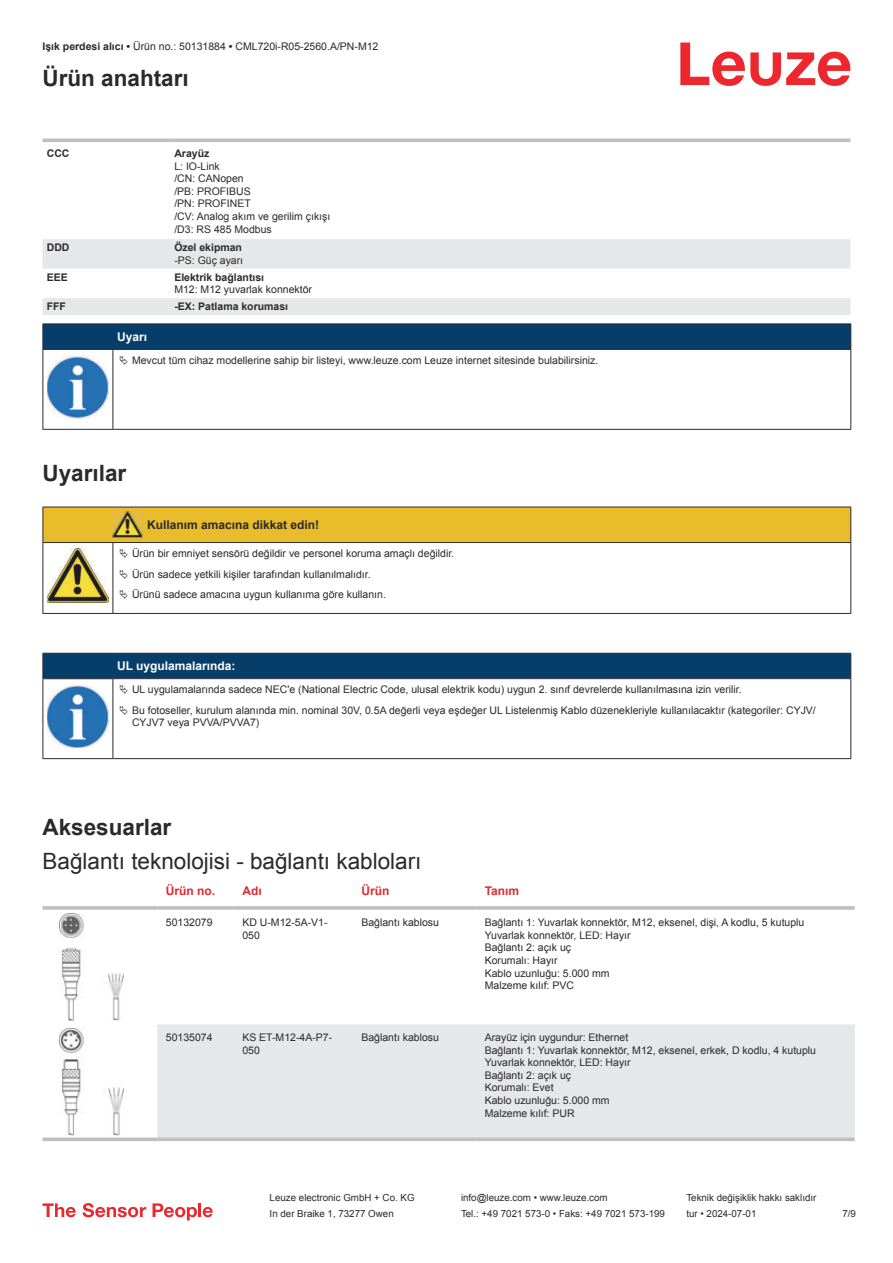
<style>
.page{position:relative;width:893px;height:1263px;background:#fff}
.page>*{position:absolute;margin:0;border:0;box-sizing:border-box;transform-origin:0 0}
.t1{font:22.5px "Arial";color:#2b292a}
.t2{font:700 22.5px "Arial";color:#2b292a}
.t3{font:700 12px "Arial";color:#2b292a}
.t4{font:700 12px "Arial";color:#fff}
.t5{font:700 12px "Arial";color:#db2a30}
.t6{font:10.5px/12.6px "Arial";color:#2b292a}
.t7{font:700 10.5px "Arial";color:#2b292a}
.t8{font:9.75px "Arial";color:#2b292a}
.s1{font-weight:700}
</style>
<div class="page">
<svg style="left:680px;top:43px;width:170px;height:43px"></svg>
<svg style="left:43px;top:138px;width:807px;height:1px"></svg>
<svg style="left:43px;top:239px;width:807px;height:76px;fill:#e6e7e9"></svg>
<hr style="left:43px;top:139px;width:127px;height:3px;background:#bdbfc1">
<hr style="left:170px;top:139px;width:680px;height:3px;background:#bdbfc1">
<div style="left:157px;top:1024px;width:698px;height:113px;background:#e6e7e9"></div>
<svg style="left:43px;top:906px;width:114px;height:4px"></svg>
<hr style="left:157px;top:906px;width:77px;height:4px;background:#c5c7c9">
<svg style="left:234px;top:906px;width:119px;height:4px"></svg>
<svg style="left:353px;top:906px;width:123px;height:4px"></svg>
<hr style="left:476px;top:906px;width:379px;height:4px;background:#c5c7c9">
<svg style="left:43px;top:1137px;width:114px;height:4px"></svg>
<svg style="left:157px;top:1137px;width:77px;height:4px"></svg>
<svg style="left:234px;top:1137px;width:119px;height:4px"></svg>
<svg style="left:353px;top:1137px;width:123px;height:4px"></svg>
<svg style="left:476px;top:1137px;width:379px;height:4px;background:#c2c4c6"></svg>
<img style="left:59px;top:914px;width:65px;height:106px">
<img style="left:59px;top:1029px;width:65px;height:106px">
<svg style="left:43px;top:1203px;width:33px;height:14px"></svg>
<svg style="left:83px;top:1203px;width:63px;height:14px"></svg>
<svg style="left:153px;top:1203px;width:44px;height:17px"></svg>
<hr style="left:198px;top:1203px;width:3px;height:14px;background:#ed272d">
<svg style="left:203px;top:1207px;width:10px;height:10px"></svg>
<svg style="left:44px;top:350px;width:806px;height:79px"></svg>
<hr style="left:43px;top:323px;width:70px;height:1px;background:#2b292a">
<hr style="left:43px;top:349px;width:70px;height:1px;background:#2b292a">
<hr style="left:113px;top:323px;width:738px;height:1px;background:#2b292a">
<div style="left:43px;top:324px;width:808px;height:25px;background:#063d69"></div>
<hr style="left:113px;top:349px;width:738px;height:1px;background:#2b292a">
<hr style="left:43px;top:350px;width:1px;height:75px;background:#2b292a">
<hr style="left:113px;top:350px;width:1px;height:75px;background:#2b292a">
<hr style="left:850px;top:350px;width:1px;height:75px;background:#2b292a">
<hr style="left:43px;top:429px;width:70px;height:1px;background:#2b292a">
<hr style="left:113px;top:429px;width:738px;height:1px;background:#2b292a">
<img style="left:47px;top:356px;width:61px;height:63px">
<div style="left:115px;top:350px;width:734px;height:21px;background:#fff"></div>
<hr style="left:43px;top:613px;width:70px;height:1px;background:#2b292a">
<hr style="left:113px;top:613px;width:30px;height:1px;background:#2b292a">
<hr style="left:143px;top:613px;width:708px;height:1px;background:#2b292a">
<hr style="left:43px;top:679px;width:1px;height:75px;background:#2b292a">
<hr style="left:113px;top:679px;width:1px;height:75px;background:#2b292a">
<hr style="left:850px;top:679px;width:1px;height:75px;background:#2b292a">
<hr style="left:43px;top:758px;width:70px;height:1px;background:#2b292a">
<hr style="left:113px;top:758px;width:738px;height:1px;background:#2b292a">
<img style="left:47px;top:733px;width:58px;height:15px">
<svg style="left:43px;top:507px;width:808px;height:106px"></svg>
<svg style="left:43px;top:653px;width:808px;height:80px"></svg>
<p class="t6" style="left:43px;top:41px;width:337px"><span class="s1">Işık perdesi alıcı •</span> Ürün no.: 50131884 <span class="s1">•</span> CML720i-R05-2560.A/PN-M12</p>
<h1 class="t2" style="left:43px;top:63px;width:148px">Ürün anahtarı</h1>
<p class="t7" style="left:47px;top:149px;width:24px">CCC</p>
<p class="t7" style="left:174px;top:149px;width:37px">Arayüz</p>
<p class="t6" style="left:174px;top:161px;width:157px">L: IO-Link<br>/CN: CANopen<br>/PB: PROFIBUS<br>/PN: PROFINET<br>/CV: Analog akım ve gerilim çıkışı /D3: RS 485 Modbus</p>
<p class="t7" style="left:47px;top:244px;width:24px">DDD</p>
<p class="t7" style="left:174px;top:240px;width:69px">Özel ekipman</p>
<p class="t6" style="left:174px;top:254px;width:70px">-PS: Güç ayarı</p>
<p class="t7" style="left:47px;top:273px;width:23px">EEE</p>
<p class="t7" style="left:174px;top:270px;width:91px">Elektrik bağlantısı</p>
<p class="t6" style="left:174px;top:283px;width:139px">M12: M12 yuvarlak konnektör</p>
<p class="t7" style="left:47px;top:299px;width:21px">FFF</p>
<p class="t7" style="left:174px;top:299px;width:115px">-EX: Patlama koruması</p>
<p class="t4" style="left:117px;top:328px;width:32px">Uyarı</p>
<p class="t6" style="left:132px;top:354px;width:468px">Mevcut tüm cihaz modellerine sahip bir listeyi, www.leuze.com Leuze internet sitesinde bulabilirsiniz.</p>
<h1 class="t2" style="left:43px;top:457px;width:85px">Uyarılar</h1>
<p class="t3" style="left:147px;top:516px;width:174px">Kullanım amacına dikkat edin!</p>
<p class="t6" style="left:132px;top:543px;width:324px;line-height:20.2px">Ürün bir emniyet sensörü değildir ve personel koruma amaçlı değildir.<br>Ürün sadece yetkili kişiler tarafından kullanılmalıdır.<br>Ürünü sadece amacına uygun kullanıma göre kullanın.</p>
<p class="t4" style="left:117px;top:657px;width:120px">UL uygulamalarında:</p>
<p class="t6" style="left:132px;top:680px;width:685px;line-height:20.2px">UL uygulamalarında sadece NEC'e (National Electric Code, ulusal elektrik kodu) uygun 2. sınıf devrelerde kullanılmasına izin verilir.<br>Bu fotoseller, kurulum alanında min. nominal 30V, 0.5A değerli veya eşdeğer UL Listelenmiş Kablo düzenekleriyle kullanılacaktır (kategoriler: CYJV/</p>
<p class="t6" style="left:132px;top:716px;width:129px">CYJV7 veya PVVA/PVVA7)</p>
<h1 class="t2" style="left:43px;top:812px;width:130px">Aksesuarlar</h1>
<h1 class="t1" style="left:43px;top:846px;width:380px">Bağlantı teknolojisi - bağlantı kabloları</h1>
<p class="t5" style="left:166px;top:883px;width:51px">Ürün no.</p>
<p class="t5" style="left:242px;top:883px;width:21px">Adı</p>
<p class="t5" style="left:361px;top:886px;width:29px">Ürün</p>
<p class="t5" style="left:485px;top:883px;width:36px">Tanım</p>
<p class="t6" style="left:166px;top:916px;width:48px">50132079</p>
<p class="t6" style="left:242px;top:917px;width:87px">KD U-M12-5A-V1-<br>050</p>
<p class="t6" style="left:361px;top:916px;width:79px">Bağlantı kablosu</p>
<p class="t6" style="left:485px;top:916px;width:321px">Bağlantı 1: Yuvarlak konnektör, M12, eksenel, dişi, A kodlu, 5 kutuplu<br>Yuvarlak konnektör, LED: Hayır<br>Bağlantı 2: açık uç<br>Korumalı: Hayır<br>Kablo uzunluğu: 5.000 mm<br>Malzeme kılıf: PVC</p>
<p class="t6" style="left:166px;top:1032px;width:48px">50135074</p>
<p class="t6" style="left:242px;top:1032px;width:91px">KS ET-M12-4A-P7-<br>050</p>
<p class="t6" style="left:361px;top:1031px;width:79px">Bağlantı kablosu</p>
<p class="t6" style="left:485px;top:1031px;width:333px">Arayüz için uygundur: Ethernet<br>Bağlantı 1: Yuvarlak konnektör, M12, eksenel, erkek, D kodlu, 4 kutuplu<br>Yuvarlak konnektör, LED: Hayır<br>Bağlantı 2: açık uç<br>Korumalı: Evet<br>Kablo uzunluğu: 5.000 mm<br>Malzeme kılıf: PUR</p>
<p class="t8" style="left:270px;top:1191px;width:146px">Leuze electronic GmbH + Co. KG</p>
<p class="t8" style="left:461px;top:1191px;width:148px">info@leuze.com • www.leuze.com</p>
<p class="t8" style="left:686px;top:1191px;width:132px">Teknik değişiklik hakkı saklıdır</p>
<p class="t8" style="left:270px;top:1207px;width:126px">In der Braike 1, 73277 Owen</p>
<p class="t8" style="left:461px;top:1207px;width:205px">Tel.: +49 7021 573-0 • Faks: +49 7021 573-199</p>
<p class="t8" style="left:686px;top:1207px;width:72px">tur • 2024-07-01</p>
<p class="t8" style="left:842px;top:1210px;width:15px">7 /9</p>
</div>
